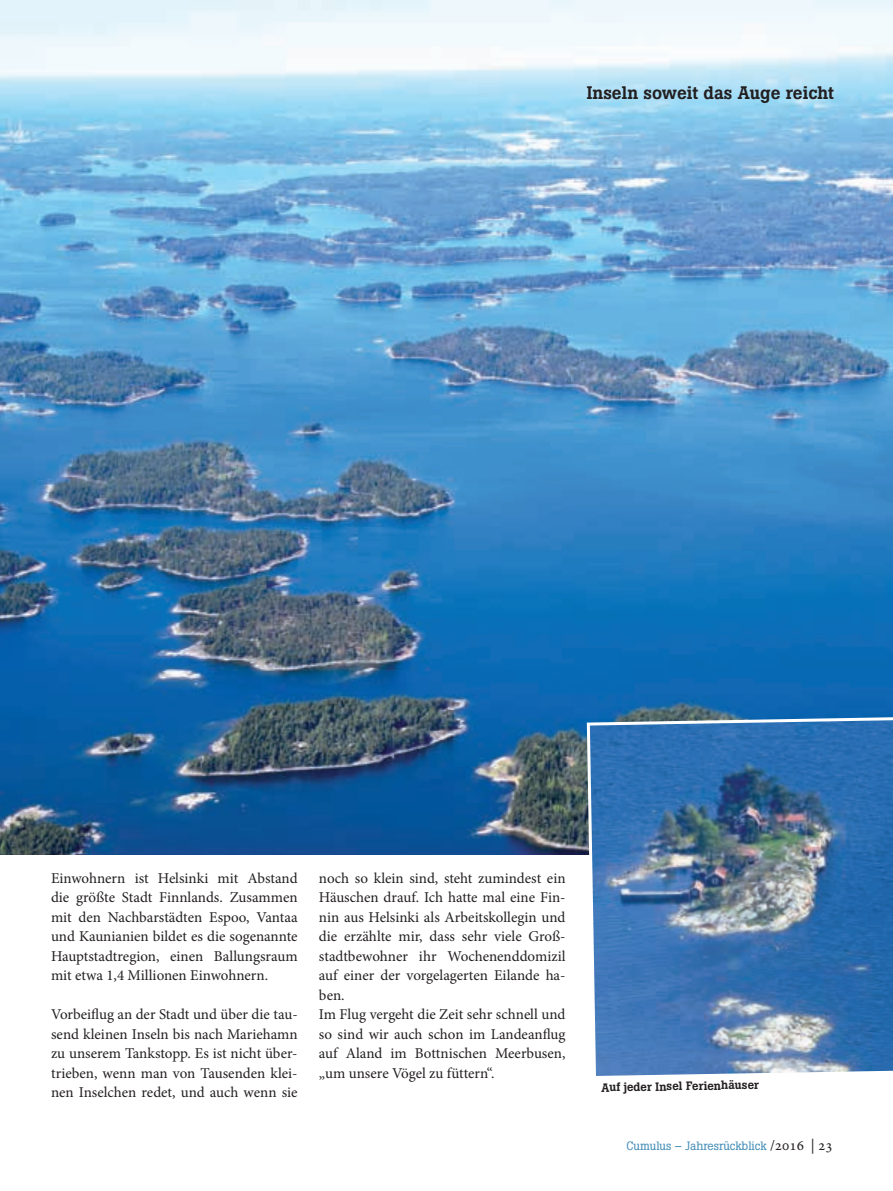
<style>
.page{position:relative;width:893px;height:1191px;background:#fff}
.page>*{position:absolute;margin:0;border:0;box-sizing:border-box;transform-origin:0 0}
.t1{font:500 18px "Boton";color:#231f20}
.t2{font:15px/19.5px "Minion Pro";color:#231f20;text-align:justify}
.t3{font:12px "Boton";color:#408bb5}
.t4{font:500 12px "Boton";color:#231f20}
.s1{font-family:"Minion Pro";font-size:15px;color:#231f20}
</style>
<div class="page">
<img style="left:0;top:0;width:893px;height:855px">
<img style="left:585px;top:714px;width:308px;height:362px">
<p class="t1" style="left:587px;top:82px;width:249px">Inseln soweit das Auge reicht</p>
<p class="t2" style="left:51px;top:868px;width:248px">Einwohnern ist Helsinki mit Abstand die größte Stadt Finnlands. Zusammen mit den Nachbarstädten Espoo, Vantaa und Kaunianien bildet es die sogenannte Hauptstadtregion, einen Ballungsraum mit etwa 1,4 Millionen Einwohnern.</p>
<p class="t2" style="left:51px;top:1005px;width:248px">Vorbeiflug an der Stadt und über die tau&shy;send kleinen Inseln bis nach Mariehamn zu unserem Tankstopp. Es ist nicht über&shy;trieben, wenn man von Tausenden klei&shy;nen Inselchen redet, und auch wenn sie</p>
<p class="t2" style="left:319px;top:868px;width:248px;text-align:left">noch so klein sind, steht zumindest ein Häuschen drauf. Ich hatte mal eine Fin&shy;nin aus Helsinki als Arbeitskollegin und die erzählte mir, dass sehr viele Groß&shy;stadtbewohner ihr Wochenenddomizil auf einer der vorgelagerten Eilande ha&shy;ben.<br>Im Flug vergeht die Zeit sehr schnell und so sind wir auch schon im Landeanflug auf Aland im Bottnischen Meerbusen, „um unsere Vögel zu füttern“.</p>
<p class="t4" style="left:601px;top:1080px;width:159px;rotate:-1deg">Auf jeder Insel Ferienhäuser</p>
<p class="t3" style="left:627px;top:1138px;width:208px">Cumulus – Jahresrückblick <span class="s1">/2016 | 23</span></p>
</div>
